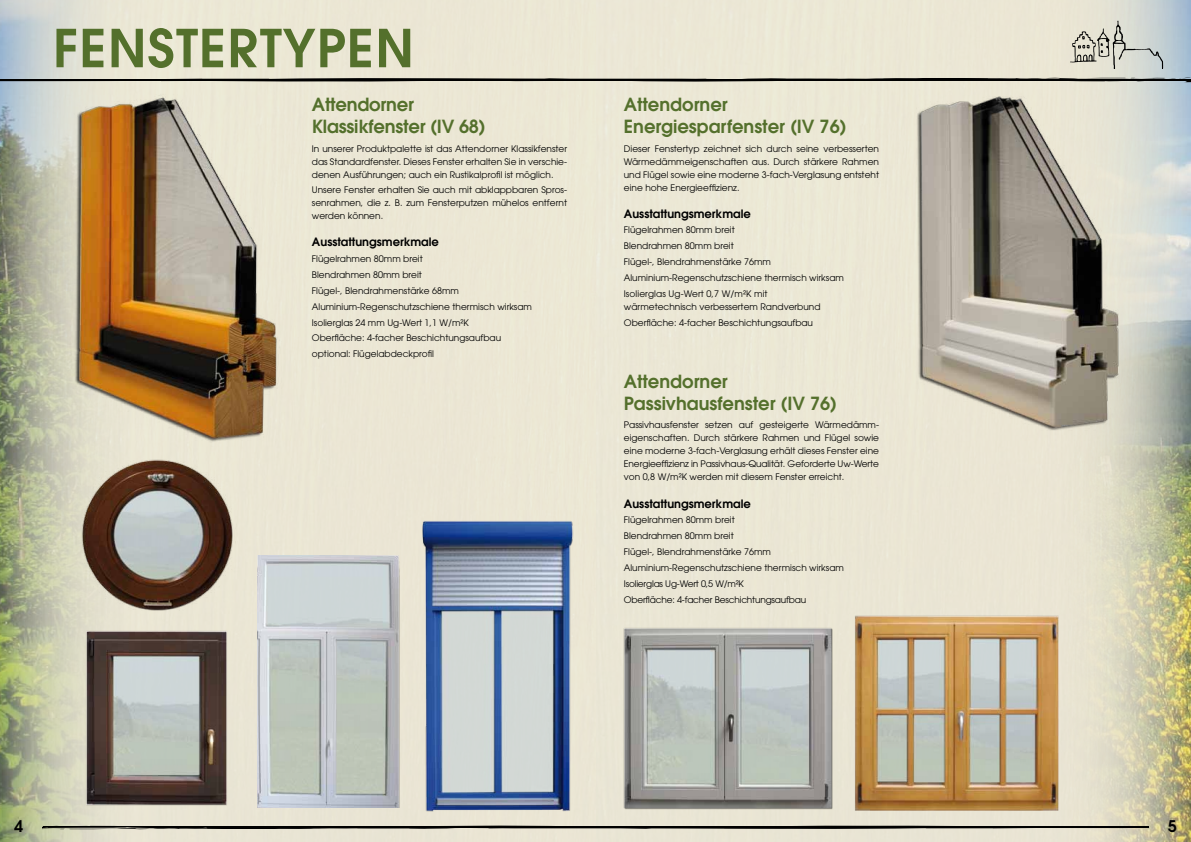
<style>
.page{position:relative;width:1191px;height:842px;background:#fff}
.page>*{position:absolute;margin:0;border:0;box-sizing:border-box;transform-origin:0 0}
.t1{font:600 52px "Avant Garde";color:#54702c}
.t2{font:600 18px/22px "Avant Garde";color:#54702c}
.t3{font:600 16px "Avant Garde";color:#000}
.t4{font:600 11.5px "Avant Garde";color:#000}
.t5{font:9px/15.8px "Avant Garde";color:#000;text-align:justify}
</style>
<div class="page">
<div style="left:0;top:0;width:595px;height:842px;background:#ece7d4"></div>
<img style="left:0;top:0;width:147px;height:842px">
<img style="left:1020px;top:0;width:171px;height:842px">
<svg style="left:0;top:77px;width:1191px;height:5px"></svg>
<svg style="left:43px;top:825px;width:1105px;height:4px;background:#56544d"></svg>
<svg style="left:1070px;top:21px;width:93px;height:47px;background:#c6c7be"></svg>
<img style="left:57px;top:89px;width:220px;height:366px">
<img style="left:900px;top:91px;width:226px;height:351px">
<img style="left:847px;top:609px;width:216px;height:207px">
<img style="left:83px;top:627px;width:144px;height:181px">
<img style="left:422px;top:521px;width:151px;height:291px">
<img style="left:618px;top:618px;width:222px;height:200px">
<img style="left:257px;top:556px;width:143px;height:252px">
<img style="left:76px;top:454px;width:161px;height:162px">
<h1 class="t1" style="left:53px;top:14px;width:123px">Fenstert</h1>
<h1 class="t1" style="left:283px;top:14px;width:132px">ype n</h1>
<h2 class="t2" style="left:312px;top:93px;width:175px">Attendorner<br>Klassikfenster (IV 68)</h2>
<p class="t5" style="left:312px;top:142px;width:257px;line-height:13px">In unserer Produktpalette ist das Attendorner Klassikfenster das Standardfenster. Dieses Fenster erhalten Sie in verschie&shy;denen Ausführungen; auch ein Rustikalprofil ist möglich.</p>
<p class="t5" style="left:312px;top:184px;width:257px;line-height:13px">Unsere Fenster erhalten Sie auch mit abklappbaren Spros&shy;senrahmen, die z. B. zum Fensterputzen mühelos entfernt werden können.</p>
<p class="t4" style="left:312px;top:235px;width:128px">Ausstattungsmerkmale</p>
<p class="t5" style="left:312px;top:251px;width:221px;text-align:left">Flügelrahmen 80mm breit<br>Blendrahmen 80mm breit<br>Flügel-, Blendrahmenstärke 68mm Aluminium-Regenschutzschiene thermisch wirksam Isolierglas 24 mm Ug-Wert 1,1 W/m²K<br>Oberfläche: 4-facher Beschichtungsaufbau optional: Flügelabdeckprofil</p>
<h2 class="t2" style="left:624px;top:93px;width:224px">Attendorner<br>Energiesparfenster (IV 76)</h2>
<p class="t5" style="left:624px;top:142px;width:257px;line-height:13px">Dieser Fenstertyp zeichnet sich durch seine verbesserten Wärmedämmeigenschaften aus. Durch stärkere Rahmen und Flügel sowie eine moderne 3-fach-Verglasung entsteht eine hohe Energieeffizienz.</p>
<p class="t4" style="left:624px;top:206px;width:128px">Ausstattungsmerkmale</p>
<p class="t5" style="left:624px;top:222px;width:221px;text-align:left">Flügelrahmen 80mm breit<br>Blendrahmen 80mm breit<br>Flügel-, Blendrahmenstärke 76mm Aluminium-Regenschutzschiene thermisch wirksam Isolierglas Ug-Wert 0,7 W/m²K mit</p>
<p class="t5" style="left:624px;top:299px;width:198px">wärmetechnisch verbessertem Randverbund<br>Oberfläche: 4-facher Beschichtungsaufbau</p>
<h2 class="t2" style="left:624px;top:370px;width:215px">Attendorner<br>Passivhausfenster (IV 76)</h2>
<p class="t5" style="left:624px;top:419px;width:257px;line-height:13px">Passivhausfenster setzen auf gesteigerte Wärmedämm&shy;eigenschaften. Durch stärkere Rahmen und Flügel sowie eine moderne 3-fach-Verglasung erhält dieses Fenster eine Energieeffizienz in Passivhaus-Qualität. Geforderte Uw-Werte von 0,8 W/m²K werden mit diesem Fenster erreicht.</p>
<p class="t4" style="left:624px;top:496px;width:128px">Ausstattungsmerkmale</p>
<p class="t5" style="left:624px;top:512px;width:221px;text-align:left">Flügelrahmen 80mm breit<br>Blendrahmen 80mm breit<br>Flügel-, Blendrahmenstärke 76mm Aluminium-Regenschutzschiene thermisch wirksam Isolierglas Ug-Wert 0,5 W/m²K<br>Oberfläche: 4-facher Beschichtungsaufbau</p>
<h3 class="t3" style="left:14px;top:815px;width:10px">4</h3>
<h3 class="t3" style="left:1167px;top:815px;width:10px">5</h3>
</div>
